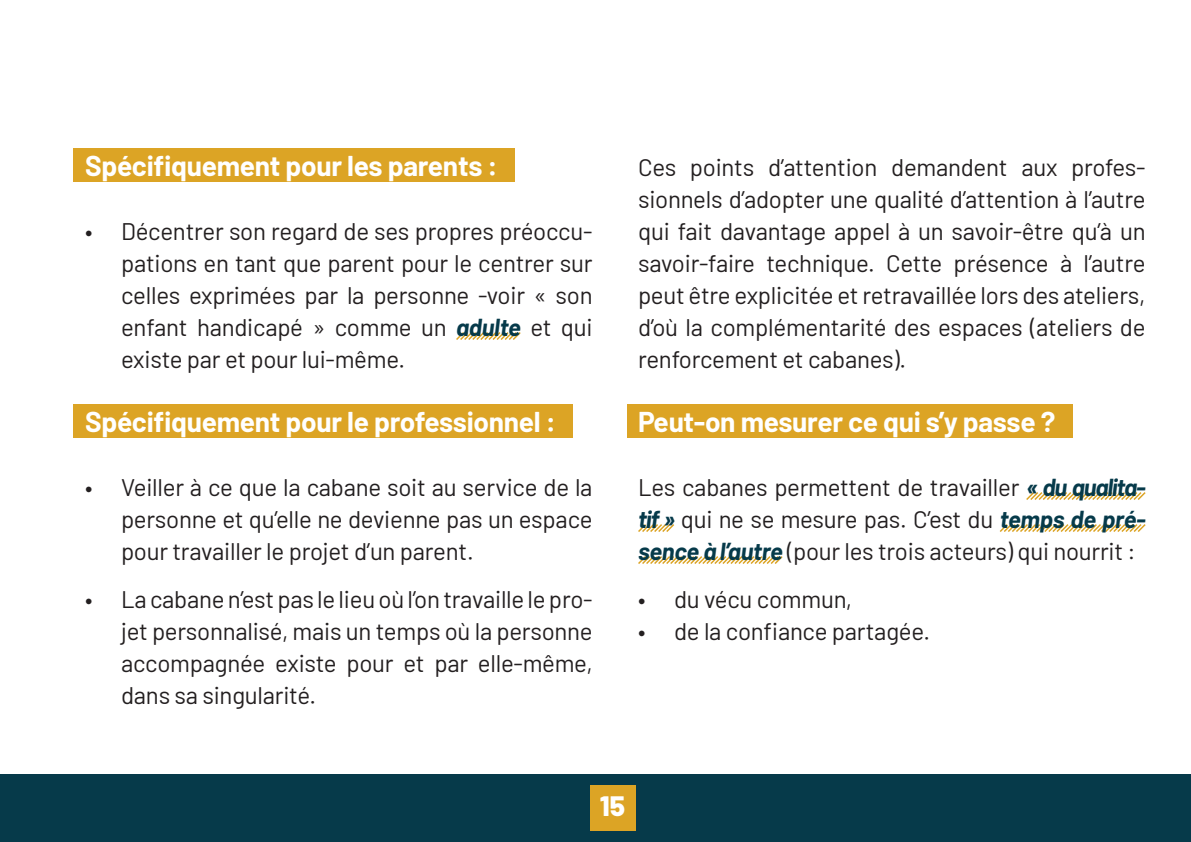
<style>
.page{position:relative;width:1191px;height:842px;background:#fff}
.page>*{position:absolute;margin:0;border:0;box-sizing:border-box;transform-origin:0 0}
.ST-T2{font:700 28px "Barlow";letter-spacing:-.01em;color:#fff}
.t1{font:800 28px "Barlow";color:#fff}
.ST-Texte{font:24px/32px "Barlow";letter-spacing:-.01em;color:#231f20;text-align:justify}
.s1{font-weight:700;font-style:italic;color:#063a4a}
</style>
<div class="page">
<div style="left:0;top:774px;width:1191px;height:68px;background:#063a4a"></div>
<div style="left:590px;top:785px;width:45px;height:46px;background:#dca425"></div>
<div style="left:74px;top:148px;width:441px;height:34px;background:#dca425"></div>
<svg style="left:456px;top:332px;width:65px;height:8px"></svg>
<div style="left:74px;top:404px;width:499px;height:34px;background:#dca425"></div>
<div style="left:626px;top:404px;width:446px;height:34px;background:#dca425"></div>
<svg style="left:1026px;top:492px;width:120px;height:8px"></svg>
<svg style="left:638px;top:524px;width:37px;height:8px"></svg>
<svg style="left:999px;top:524px;width:147px;height:8px"></svg>
<svg style="left:638px;top:556px;width:145px;height:8px"></svg>
<p class="ST-T2" style="left:85px;top:145px;width:414px">Spécifiquement pour les parents :</p>
<p class="ST-Texte" style="left:121px;top:214px;width:473px;text-indent:-36px">• Décentrer son regard de ses propres préoccu&shy;pations en tant que parent pour le centrer sur celles exprimées par la personne -voir « son enfant handicapé » comme un <span class="s1">adulte</span> et qui existe par et pour lui-même.</p>
<p class="ST-T2" style="left:85px;top:401px;width:472px">Spécifiquement pour le professionnel :</p>
<p class="ST-Texte" style="left:121px;top:470px;width:473px;text-indent:-36px">• Veiller à ce que la cabane soit au service de la personne et qu’elle ne devienne pas un espace pour travailler le projet d’un parent.</p>
<p class="ST-Texte" style="left:121px;top:582px;width:473px;text-indent:-36px">• La cabane n’est pas le lieu où l’on travaille le pro&shy;jet personnalisé, mais un temps où la personne accompagnée existe pour et par elle-même, dans sa singularité.</p>
<p class="ST-Texte" style="left:638px;top:150px;width:509px">Ces points d’attention demandent aux profes&shy;sionnels d’adopter une qualité d’attention à l’autre qui fait davantage appel à un savoir-être qu’à un savoir‑faire technique. Cette présence à l’autre peut être explicitée et retravaillée lors des ateliers, d’où la complémentarité des espaces (ateliers de renforcement et cabanes).</p>
<p class="ST-T2" style="left:638px;top:401px;width:419px">Peut-on mesurer ce qui s’y passe ?</p>
<p class="ST-Texte" style="left:638px;top:470px;width:509px">Les cabanes permettent de travailler <span class="s1">« du qualita&shy;tif »</span> qui ne se mesure pas. C’est du <span class="s1">temps de pré&shy;sence à l’autre</span> (pour les trois acteurs) qui nourrit :</p>
<p class="ST-Texte" style="left:638px;top:582px;width:216px">• du vécu commun,</p>
<p class="ST-Texte" style="left:638px;top:614px;width:294px">• de la confiance partagée.</p>
<p class="t1" style="left:600px;top:785px;width:27px">15</p>
</div>
